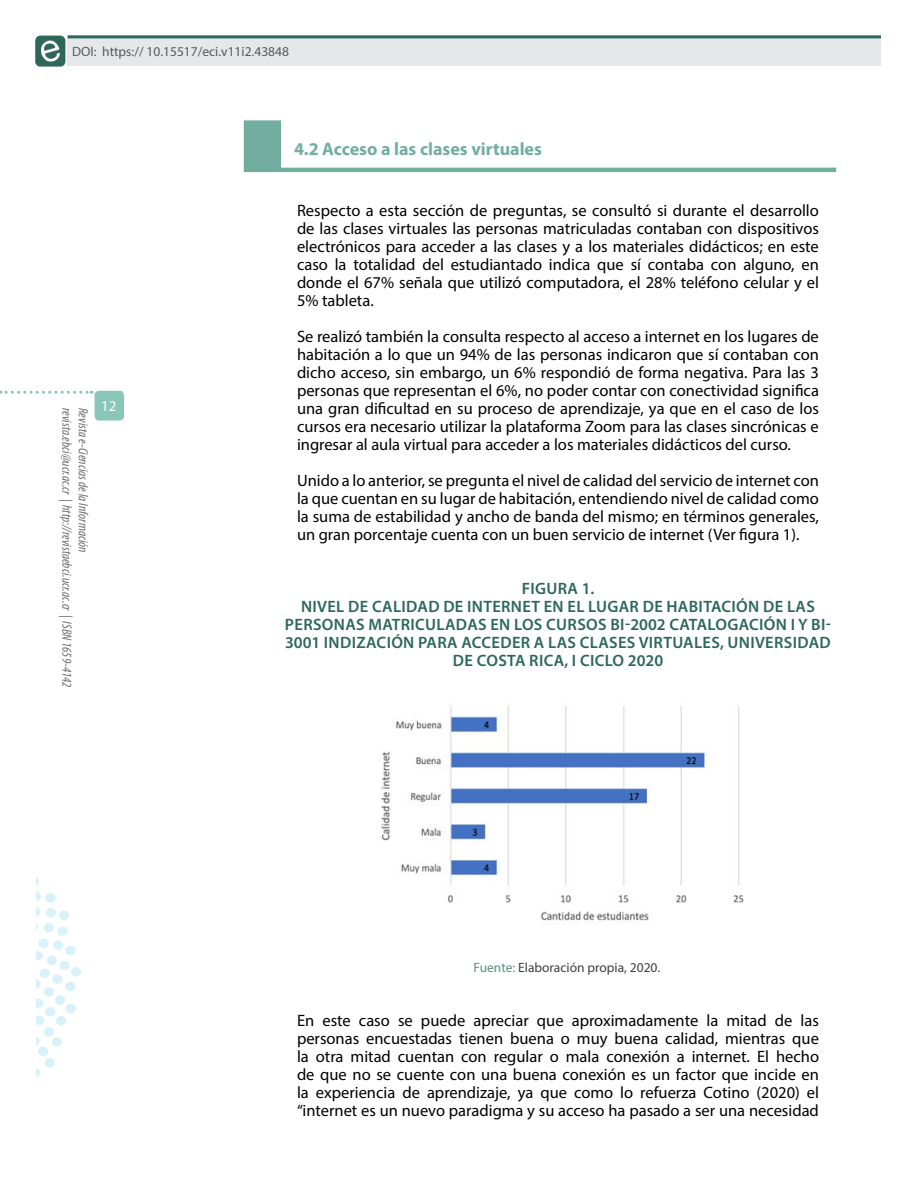
<style>
.page{position:relative;width:918px;height:1188px;background:#fff}
.page>*{position:absolute;margin:0;border:0;box-sizing:border-box;transform-origin:0 0}
.t1{font:700 18px "Myriad Pro";color:#72aea0}
.t2{font:16.5px/18px "Myriad Pro";color:#000;text-align:justify}
.t3{font:600 16.5px/18px "Myriad Pro";letter-spacing:.02em;color:#2c685a;text-align:center}
.t4{font:15px "Myriad Pro";color:#fff}
.t5{font:italic condensed 13.5px "Myriad Pro";color:#6d6e71}
.t6{font:13.5px "Myriad Pro";color:#58595b}
.t7{font:13.5px "Myriad Pro";color:#414042}
.s1{color:#589385}
</style>
<div class="page">
<img style="left:35px;top:35px;width:33px;height:32px">
<div style="left:68px;top:35px;width:813px;height:31px;background:#e6e7e8"></div>
<hr style="left:68px;top:35px;width:813px;height:3px;background:#2a685b">
<svg style="left:0;top:391px;width:92px;height:3px"></svg>
<div style="left:95px;top:391px;width:29px;height:30px;background:#89c7b8;border-radius:4px"></div>
<img style="left:36px;top:877px;width:45px;height:201px">
<img style="left:381px;top:706px;width:363px;height:215px">
<svg style="left:244px;top:120px;width:592px;height:52px"></svg>
<p class="t6" style="left:72px;top:43px;width:218px">DOI: https:// 10.15517/eci.v11i2.43848</p>
<p class="t5" style="left:75px;top:408px;width:281px;rotate:90deg">revista.ebci@ucr.ac.cr | http://revistaebci.ucr.ac.cr | ISBN 1659-4142</p>
<p class="t5" style="left:91px;top:408px;width:146px;rotate:90deg">Revista e-Ciencias de la Información</p>
<p class="t4" style="left:101px;top:397px;width:17px">12</p>
<p class="t1" style="left:294px;top:137px;width:249px">4.2 Acceso a las clases virtuales</p>
<p class="t2" style="left:297px;top:201px;width:524px">Respecto a esta sección de preguntas, se consultó si durante el desarrollo de las clases virtuales las personas matriculadas contaban con dispositivos electrónicos para acceder a las clases y a los materiales didácticos; en este caso la totalidad del estudiantado indica que sí contaba con alguno, en donde el 67% señala que utilizó computadora, el 28% teléfono celular y el 5% tableta.</p>
<p class="t2" style="left:297px;top:327px;width:524px">Se realizó también la consulta respecto al acceso a internet en los lugares de habitación a lo que un 94% de las personas indicaron que sí contaban con dicho acceso, sin embargo, un 6% respondió de forma negativa. Para las 3 personas que representan el 6%, no poder contar con conectividad significa una gran dificultad en su proceso de aprendizaje, ya que en el caso de los cursos era necesario utilizar la plataforma Zoom para las clases sincrónicas e ingresar al aula virtual para acceder a los materiales didácticos del curso.</p>
<p class="t2" style="left:297px;top:471px;width:524px">Unido a lo anterior, se pregunta el nivel de calidad del servicio de internet con la que cuentan en su lugar de habitación, entendiendo nivel de calidad como la suma de estabilidad y ancho de banda del mismo; en términos generales, un gran porcentaje cuenta con un buen servicio de internet (Ver figura 1).</p>
<p class="t3" style="left:285px;top:579px;width:548px">FIGURA 1.<br>NIVEL DE CALIDAD DE INTERNET EN EL LUGAR DE HABITACIÓN DE LAS PERSONAS MATRICULADAS EN LOS CURSOS BI-2002 CATALOGACIÓN I Y BI-3001 INDIZACIÓN PARA ACCEDER A LAS CLASES VIRTUALES, UNIVERSIDAD DE COSTA RICA, I CICLO 2020</p>
<p class="t7" style="left:474px;top:959px;width:188px"><span class="s1">Fuente:</span> Elaboración propia, 2020.</p>
<p class="t2" style="left:297px;top:1011px;width:524px">En este caso se puede apreciar que aproximadamente la mitad de las personas encuestadas tienen buena o muy buena calidad, mientras que la otra mitad cuentan con regular o mala conexión a internet. El hecho de que no se cuente con una buena conexión es un factor que incide en la experiencia de aprendizaje, ya que como lo refuerza Cotino (2020) el “internet es un nuevo paradigma y su acceso ha pasado a ser una necesidad</p>
</div>
